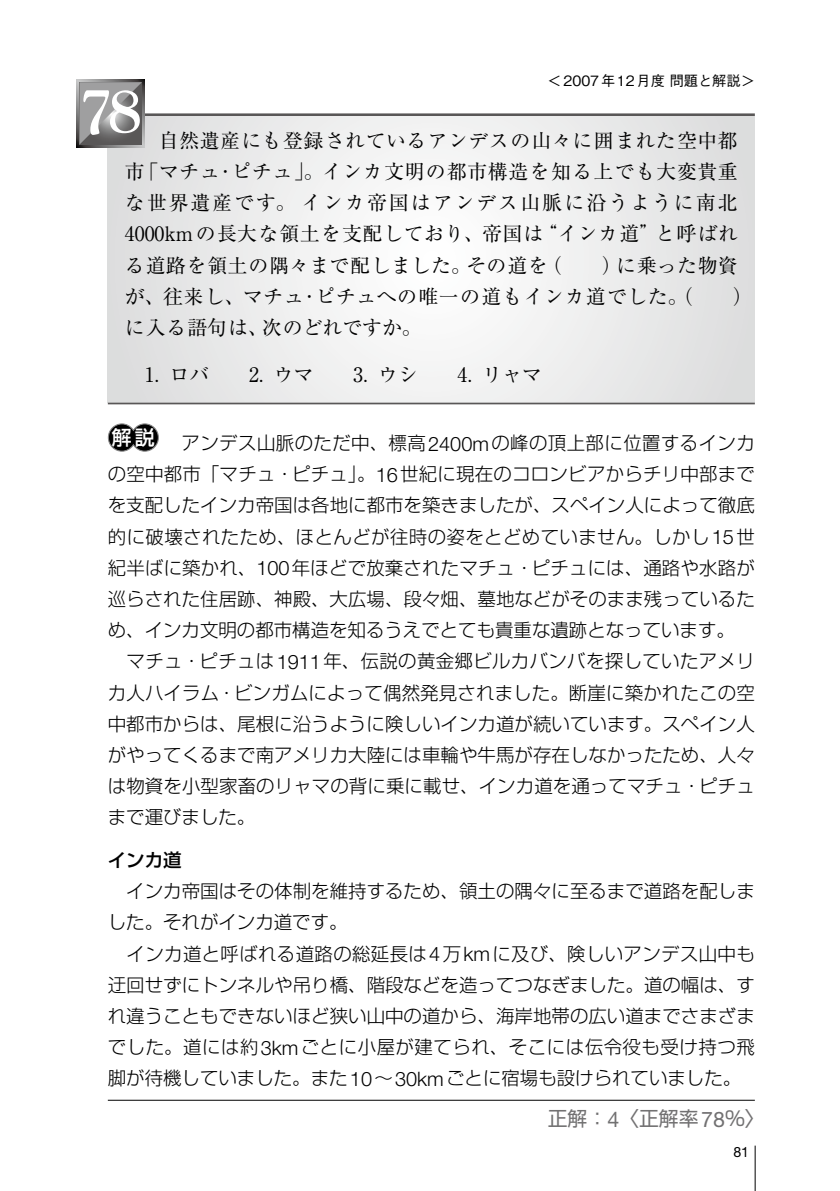
<style>
.page{position:relative;width:840px;height:1191px;background:#fff}
.page>*{position:absolute;margin:0;border:0;box-sizing:border-box;transform-origin:0 0}
.t1{font:700 62.4px "Goudy";color:#fff}
.t2{font:19.8px/31.2px "Ryumin Pro";letter-spacing:.05em;color:#000}
.t3{font:19.8px "Ryumin Pro";letter-spacing:.03em;color:#000}
.t4{font:19.8px "Shin Go Pro";color:#727172}
.t5{font:500 19.8px "Shin Go Pro";color:#fff}
.t6{font:300 18.4px/31.2px "Shin Go Pro";color:#000;text-align:justify}
.t7{font:500 18.4px "Shin Go Pro";color:#000}
.t8{font:500 14.2px "Gothic BBB Pro";color:#000}
.t9{font:14.2px "Helvetica Neue LT Std";color:#000}
.s1{font-family:"Helvetica Neue LT Std";font-size:19.8px}
.s2{font-family:"Helvetica Neue LT Std";font-size:21.4px}
</style>
<div class="page">
<hr style="left:754px;top:1145px;width:1px;height:46px;background:#000">
<hr style="left:108px;top:1100px;width:646px;height:1px;background:#000">
<hr style="left:108px;top:113px;width:646px;height:3px;background:#595757">
<svg style="left:108px;top:116px;width:646px;height:287px"></svg>
<hr style="left:108px;top:403px;width:646px;height:1px;background:#595757">
<svg style="left:77px;top:79px;width:68px;height:68px"></svg>
<svg style="left:79px;top:82px;width:63px;height:63px;background:#888"></svg>
<svg style="left:107px;top:423px;width:52px;height:29px"></svg>
<p class="t8" style="left:547px;top:69px;width:209px">＜2007年12月度 問題と解説＞</p>
<h1 class="t1" style="left:79px;top:72px;width:65px">78</h1>
<p class="t2" style="left:125px;top:124px;width:629px;text-indent:34px">自然遺産にも登録されているアンデスの山々に囲まれた空中都市「マチュ･ピチュ」。インカ文明の都市構造を知る上でも大変貴重な世界遺産です。インカ帝国はアンデス山脈に沿うように南北4000kmの長大な領土を支配しており、帝国は“インカ道”と呼ばれる道路を領土の隅々まで配しました。その道を（　　）に乗った物資が、往来し、マチュ･ピチュへの唯一の道もインカ道でした。（　　）に入る語句は、次のどれですか。</p>
<p class="t3" style="left:125px;top:359px;width:418px">　1．ロバ　　2．ウマ　　3．ウシ　　4．リャマ</p>
<p class="t5" style="left:112px;top:421px;width:44px">解説</p>
<p class="t6" style="left:108px;top:425px;width:648px;text-indent:74px">アンデス山脈のただ中、標高<span class="s1">2400m</span>の峰の頂上部に位置するインカの空中都市「マチュ・ピチュ」。<span class="s1">16</span>世紀に現在のコロンビアからチリ中部までを支配したインカ帝国は各地に都市を築きましたが、スペイン人によって徹底的に破壊されたため、ほとんどが往時の姿をとどめていません。しかし<span class="s1">15</span>世紀半ばに築かれ、<span class="s1">100</span>年ほどで放棄されたマチュ・ピチュには、通路や水路が巡らされた住居跡、神殿、大広場、段々畑、墓地などがそのまま残っているため、インカ文明の都市構造を知るうえでとても貴重な遺跡となっています。</p>
<p class="t6" style="left:108px;top:643px;width:648px;text-indent:19px">マチュ・ピチュは<span class="s1">1911</span>年、伝説の黄金郷ビルカバンバを探していたアメリカ人ハイラム・ビンガムによって偶然発見されました。断崖に築かれたこの空中都市からは、尾根に沿うように険しいインカ道が続いています。スペイン人がやってくるまで南アメリカ大陸には車輪や牛馬が存在しなかったため、人々は物資を小型家畜のリャマの背に乗に載せ、インカ道を通ってマチュ・ピチュまで運びました。</p>
<p class="t7" style="left:108px;top:845px;width:75px">インカ道</p>
<p class="t6" style="left:108px;top:873px;width:648px;text-indent:18px">インカ帝国はその体制を維持するため、領土の隅々に至るまで道路を配しました。それがインカ道です。</p>
<p class="t6" style="left:108px;top:935px;width:648px;text-indent:19px">インカ道と呼ばれる道路の総延長は<span class="s1">4</span>万<span class="s1">km</span>に及び、険しいアンデス山中も迂回せずにトンネルや吊り橋、階段などを造ってつなぎました。道の幅は、すれ違うこともできないほど狭い山中の道から、海岸地帯の広い道までさまざまでした。道には約<span class="s1">3km</span>ごとに小屋が建てられ、そこには伝令役も受け持つ飛脚が待機していました。また<span class="s1">10</span>～<span class="s1">30km</span>ごとに宿場も設けられていました。</p>
<p class="t4" style="left:547px;top:1102px;width:218px">正解：<span class="s2">4</span>〈正解率<span class="s2">78</span>％〉</p>
<p class="t9" style="left:733px;top:1143px;width:17px">81</p>
</div>
